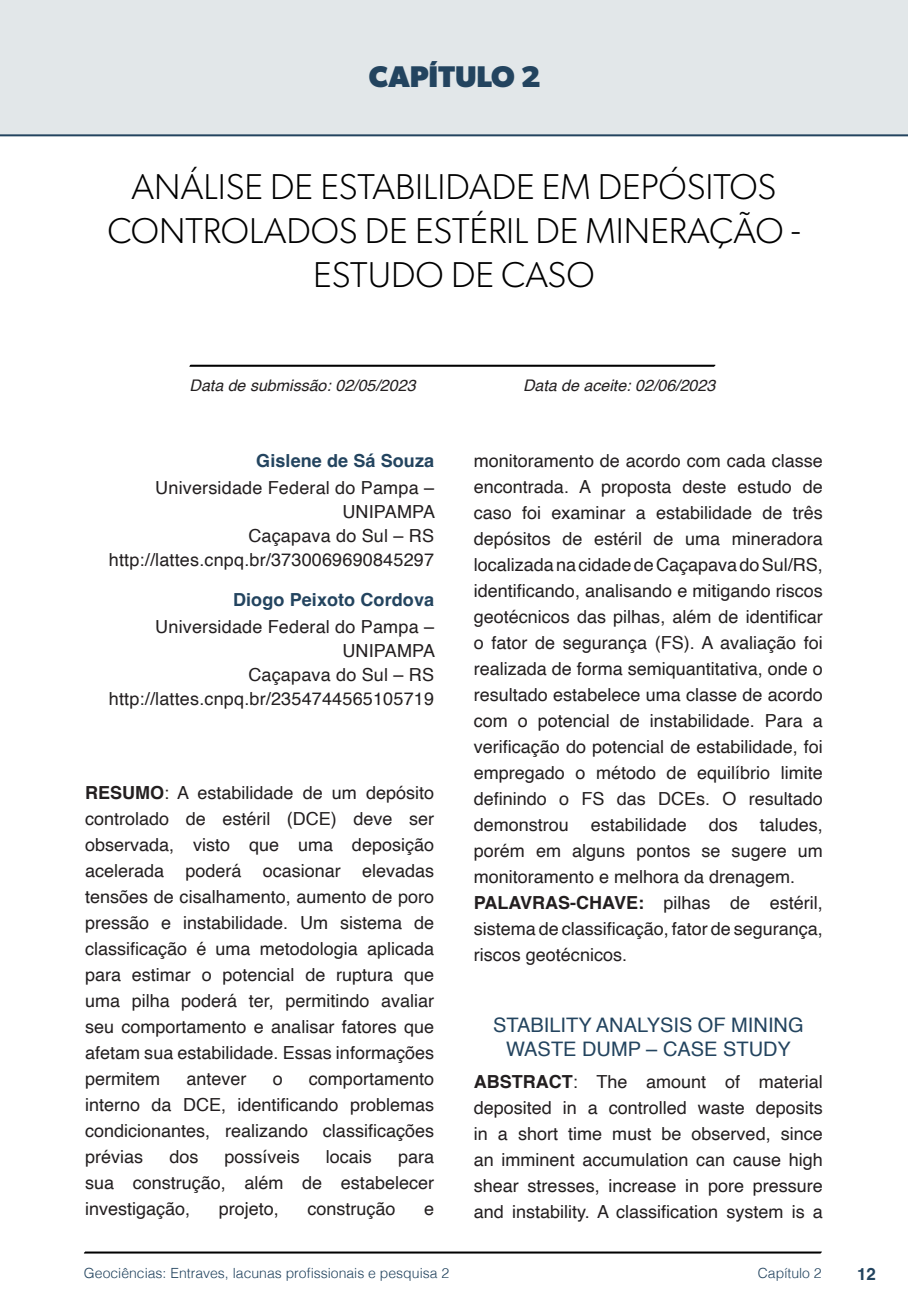
<style>
.page{position:relative;width:908px;height:1304px;background:#fff}
.page>*{position:absolute;margin:0;border:0;box-sizing:border-box;transform-origin:0 0}
.t1{font:300 36px/44px "Gibson";color:#000;text-align:center}
.t2{font:700 30px "Gibson";color:#23445f}
.t3{font:20px/24px "Helvetica";color:#23445f;text-align:center}
.t4{font:18px/26px "Helvetica";color:#231f20;text-align:justify}
.t5{font:700 18px "Helvetica";letter-spacing:.005em;color:#23445f}
.t6{font:700 16.8px "Helvetica";color:#23445f}
.t7{font:italic 16px "Helvetica";color:#231f20}
.t8{font:300 14px "Helvetica";color:#23445f}
.s1{font-weight:700}
</style>
<div class="page">
<svg style="left:84px;top:1251px;width:737px;height:3px;background:#515151"></svg>
<svg style="left:189px;top:364px;width:526px;height:3px;background:#4f4f4f"></svg>
<div style="left:0;top:0;width:907px;height:136px;background:#e2e7e9"></div>
<div style="left:44px;top:72px;width:68px;height:61px;background:#e2e7e9"></div>
<h2 class="t2" style="left:369px;top:58px;width:173px">CAPÍTULO 2</h2>
<h1 class="t1" style="left:107px;top:164px;width:694px">ANÁLISE DE ESTABILIDADE EM DEPÓSITOS<br>CONTROLADOS DE ESTÉRIL DE MINERAÇÃO -<br>ESTUDO DE CASO</h1>
<p class="t7" style="left:189px;top:373px;width:227px">Data de submissão: 02/05/2023</p>
<p class="t7" style="left:523px;top:373px;width:194px">Data de aceite: 02/06/2023</p>
<p class="t5" style="left:256px;top:450px;width:179px">Gislene de Sá Souza</p>
<p class="t4" style="left:109px;top:477px;width:327px;line-height:24px;text-align:right">Universidade Federal do Pampa –<br>UNIPAMPA<br>Caçapava do Sul – RS http://lattes.cnpq.br/3730069690845297</p>
<p class="t5" style="left:233px;top:588px;width:202px">Diogo Peixoto Cordova</p>
<p class="t4" style="left:109px;top:615px;width:327px;line-height:24px;text-align:right">Universidade Federal do Pampa –<br>UNIPAMPA<br>Caçapava do Sul – RS http://lattes.cnpq.br/2354744565105719</p>
<p class="t4" style="left:85px;top:780px;width:350px"><span class="s1">RESUMO</span>: A estabilidade de um depósito controlado de estéril (DCE) deve ser observada, visto que uma deposição acelerada poderá ocasionar elevadas tensões de cisalhamento, aumento de poro pressão e instabilidade. Um sistema de classificação é uma metodologia aplicada para estimar o potencial de ruptura que uma pilha poderá ter, permitindo avaliar seu comportamento e analisar fatores que afetam sua estabilidade. Essas informações permitem</p>
<p class="t4" style="left:85px;top:1066px;width:350px;text-indent:224px">comportamento interno da DCE, identificando problemas condicionantes, realizando classificações prévias</p>
<p class="t4" style="left:186px;top:1066px;width:62px">antever</p>
<p class="t4" style="left:272px;top:1066px;width:12px">o</p>
<p class="t4" style="left:169px;top:1144px;width:31px">dos</p>
<p class="t4" style="left:224px;top:1144px;width:77px">possíveis</p>
<p class="t4" style="left:326px;top:1144px;width:48px">locais</p>
<p class="t4" style="left:85px;top:1144px;width:350px;text-indent:313px">para sua construção, além de estabelecer investigação,</p>
<p class="t4" style="left:219px;top:1196px;width:62px">projeto,</p>
<p class="t4" style="left:307px;top:1196px;width:90px">construção</p>
<p class="t4" style="left:424px;top:1196px;width:12px">e</p>
<p class="t4" style="left:473px;top:448px;width:350px;text-align:left">monitoramento de acordo com cada classe encontrada. A proposta deste estudo de caso foi examinar a estabilidade de três depósitos de estéril de uma mineradora localizada na cidade de Caçapava do Sul/RS, identificando, analisando e mitigando riscos geotécnicos das pilhas, além de identificar o fator de segurança (FS). A avaliação foi realizada de forma semiquantitativa, onde o resultado estabelece uma classe de acordo com o potencial de instabilidade. Para a verificação do potencial de estabilidade, foi empregado o método de equilíbrio limite definindo o FS das DCEs. O resultado demonstrou estabilidade dos taludes, porém em alguns pontos se sugere um monitoramento e melhora da drenagem.<br><span class="s1">PALAVRAS-CHAVE:</span> pilhas de estéril, sistema de classificação, fator de segurança, riscos geotécnicos.</p>
<p class="t3" style="left:493px;top:1014px;width:312px">STABILITY ANALYSIS OF MINING<br>WASTE DUMP – CASE STUDY</p>
<p class="t4" style="left:473px;top:1069px;width:350px"><span class="s1">ABSTRACT</span>: The amount of material deposited in a controlled waste deposits in a short time must be observed, since an imminent accumulation can cause high shear stresses, increase in pore pressure and instability. A classification system is a</p>
<p class="t8" style="left:84px;top:1261px;width:366px">Geociências: Entraves, lacunas profissionais e pesquisa 2</p>
<p class="t8" style="left:757px;top:1261px;width:65px">Capítulo 2</p>
<p class="t6" style="left:856px;top:1264px;width:20px">12</p>
</div>
